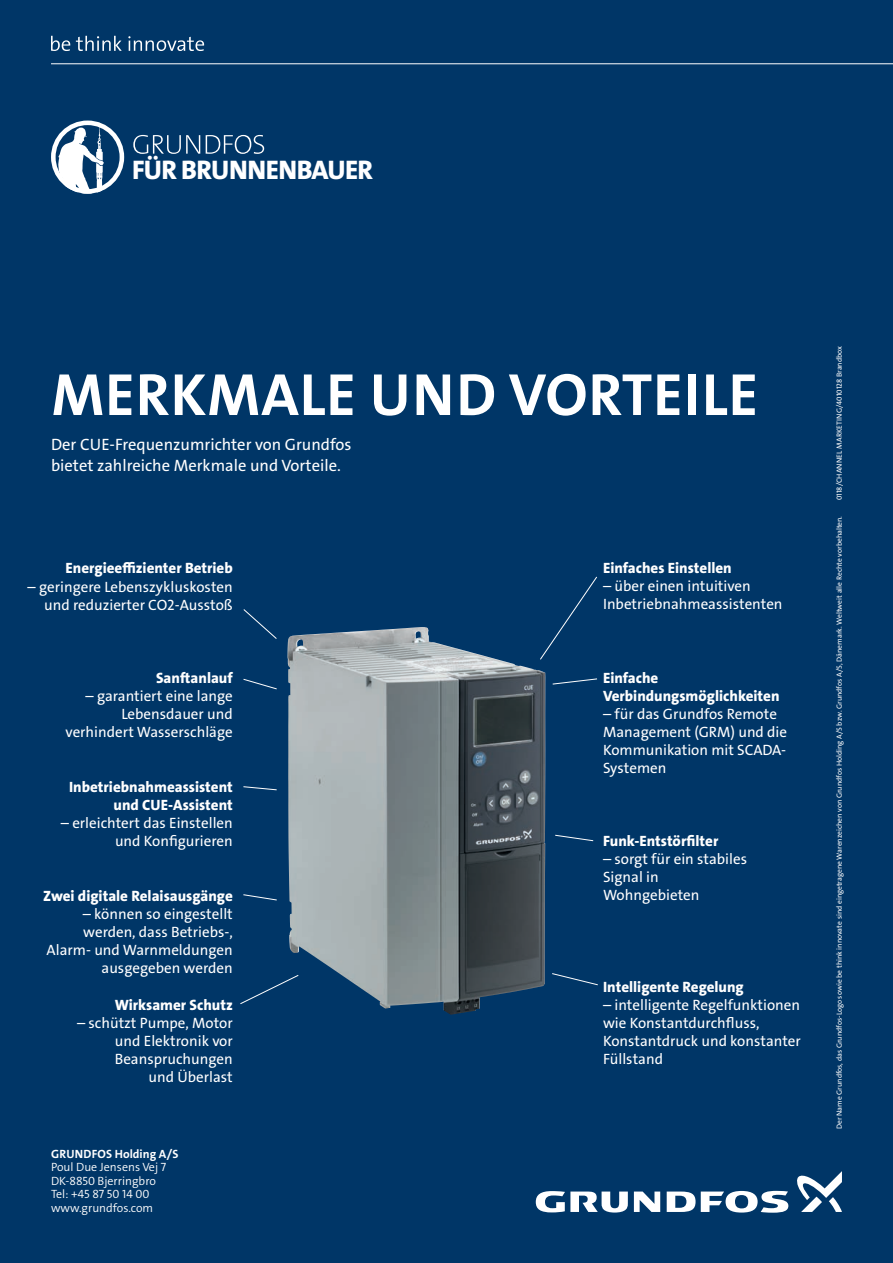
<style>
.page{position:relative;width:893px;height:1263px;background:#003667}
.page>*{position:absolute;margin:0;border:0;box-sizing:border-box;transform-origin:0 0}
.t1{font:60px "Grundfos The Sans V2 OT 7 B";letter-spacing:.015em;color:#fff}
.t2{font:27px "Grundfos The Sans V2 OT 8 XB";letter-spacing:-.02em;color:#fff}
.t3{font:16.5px/21px "Grundfos The Sans V2 OT 5 R";color:#fff}
.t4{font:15px/18px "Grundfos The Sans V2 OT 5 R";color:#fff;text-align:right}
.t5{font:15px/18px "Grundfos The Sans V2 OT 8 XB";color:#fff;text-align:right}
.t6{font:12px/13.5px "Grundfos The Sans V2 OT 4 SL";color:#fff}
.t7{font:12px "Grundfos The Sans V2 OT 7 B";letter-spacing:.01em;color:#fff}
.t8{font:7.5px "Grundfos The Sans V2 OT 5 R";color:#fff}
</style>
<div class="page">
<svg style="left:51px;top:36px;width:19px;height:15px"></svg>
<svg style="left:76px;top:36px;width:46px;height:15px"></svg>
<svg style="left:128px;top:36px;width:76px;height:15px"></svg>
<hr style="left:51px;top:63px;width:842px;height:1px;background:#fff">
<svg style="left:133px;top:135px;width:67px;height:19px"></svg>
<svg style="left:206px;top:135px;width:58px;height:19px"></svg>
<svg style="left:51px;top:121px;width:73px;height:73px"></svg>
<svg style="left:634px;top:1191px;width:26px;height:21px"></svg>
<svg style="left:536px;top:1191px;width:92px;height:21px"></svg>
<svg style="left:667px;top:1191px;width:121px;height:22px"></svg>
<svg style="left:797px;top:1171px;width:45px;height:41px"></svg>
<img style="left:287px;top:627px;width:258px;height:388px">
<svg style="left:243px;top:609px;width:34px;height:30px"></svg>
<svg style="left:243px;top:678px;width:34px;height:12px"></svg>
<svg style="left:243px;top:786px;width:34px;height:5px"></svg>
<svg style="left:243px;top:894px;width:34px;height:7px"></svg>
<svg style="left:240px;top:974px;width:59px;height:31px"></svg>
<svg style="left:539px;top:576px;width:58px;height:84px"></svg>
<svg style="left:552px;top:678px;width:45px;height:7px"></svg>
<svg style="left:555px;top:834px;width:39px;height:7px"></svg>
<svg style="left:552px;top:973px;width:46px;height:13px"></svg>
<h2 class="t2" style="left:132px;top:153px;width:243px">FÜR BRUNNENBAUER</h2>
<h1 class="t1" style="left:51px;top:356px;width:708px">MERKMALE UND VORTEILE</h1>
<p class="t3" style="left:51px;top:434px;width:302px">Der CUE-Frequenzumrichter von Grundfos bietet zahlreiche Merkmale und Vorteile.</p>
<p class="t5" style="left:66px;top:559px;width:169px">Energieeffizienter Betrieb</p>
<p class="t4" style="left:28px;top:577px;width:207px">– geringere Lebenszykluskosten und reduzierter CO2-Ausstoß</p>
<p class="t5" style="left:156px;top:669px;width:78px">Sanftanlauf</p>
<p class="t4" style="left:66px;top:687px;width:169px">– garantiert eine lange<br>Lebensdauer und verhindert Wasserschläge</p>
<p class="t5" style="left:69px;top:778px;width:165px">Inbetriebnahmeassistent und CUE-Assistent</p>
<p class="t4" style="left:61px;top:814px;width:173px">– erleichtert das Einstellen und Konfigurieren</p>
<p class="t5" style="left:43px;top:887px;width:191px">Zwei digitale Relaisausgänge</p>
<p class="t4" style="left:47px;top:905px;width:188px">– können so eingestellt werden, dass Betriebs-,<br>Alarm- und Warnmeldungen ausgegeben werden</p>
<p class="t5" style="left:115px;top:996px;width:120px">Wirksamer Schutz</p>
<p class="t4" style="left:77px;top:1014px;width:157px">– schützt Pumpe, Motor und Elektronik vor<br>Beanspruchungen<br>und Überlast</p>
<p class="t7" style="left:51px;top:1146px;width:129px">GRUNDFOS Holding A/S</p>
<p class="t6" style="left:51px;top:1161px;width:117px">Poul Due Jensens Vej 7<br>DK-8850 Bjerringbro<br>Tel: +45 87 50 14 00 www.grundfos.com</p>
<p class="t5" style="left:603px;top:559px;width:130px">Einfaches Einstellen</p>
<p class="t4" style="left:603px;top:577px;width:181px;text-align:left">– über einen intuitiven<br>Inbetriebnahmeassistenten</p>
<p class="t5" style="left:603px;top:669px;width:178px;text-align:left">Einfache<br>Verbindungsmöglichkeiten</p>
<p class="t4" style="left:603px;top:705px;width:186px;text-align:left">– für das Grundfos Remote<br>Management (GRM) und die<br>Kommunikation mit SCADA-<br>Systemen</p>
<p class="t5" style="left:603px;top:832px;width:117px">Funk-Entstörfilter</p>
<p class="t4" style="left:603px;top:850px;width:145px;text-align:left">– sorgt für ein stabiles<br>Signal in<br>Wohngebieten</p>
<p class="t5" style="left:603px;top:978px;width:142px">Intelligente Regelung</p>
<p class="t4" style="left:603px;top:996px;width:199px;text-align:left">– intelligente Regelfunktionen wie Konstantdurchfluss,<br>Konstantdruck und konstanter<br>Füllstand</p>
<p class="t8" style="left:835px;top:500px;width:156px;rotate:-90deg">0118/CHANNEL MARKETING/4010128 Brandbox</p>
<p class="t8" style="left:835px;top:1129px;width:615px;rotate:-90deg">Der Name Grundfos, das Grundfos-Logo sowie be think innovate sind eingetragene Warenzeichen von Grundfos Holding A/S bzw. Grundfos A/S, Dänemark. Weltweit alle Rechte vorbehalten.</p>
</div>
